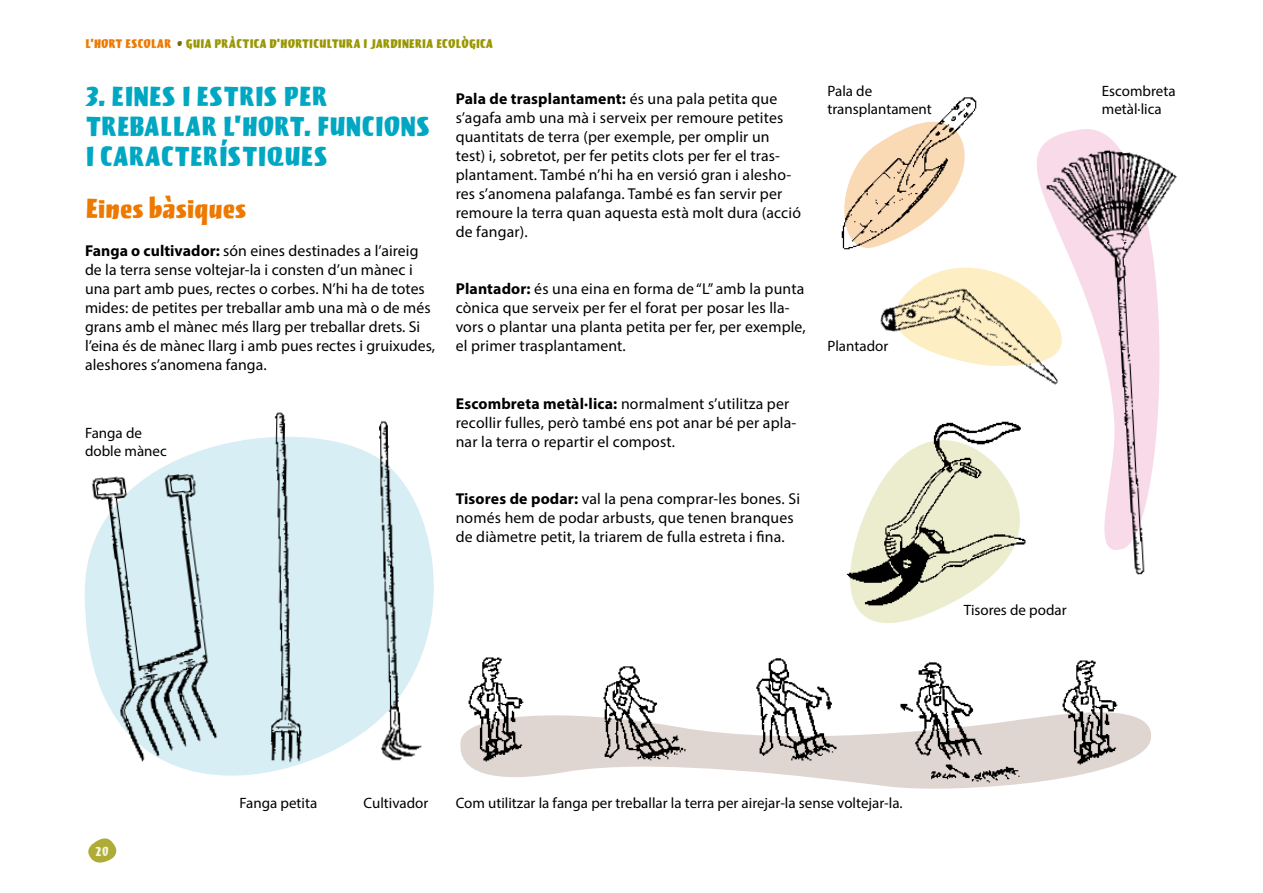
<style>
.page{position:relative;width:1263px;height:893px;background:#fff}
.page>*{position:absolute;margin:0;border:0;box-sizing:border-box;transform-origin:0 0}
.t1{font:28.5px/30px "Lola";letter-spacing:.005em;color:#00a7c2}
.t2{font:28.5px "Lola";letter-spacing:.005em;color:#ee7900}
.t3{font:15.75px/19px "Myriad Pro";letter-spacing:.01em;color:#000}
.t4{font:15px/18px "Myriad Pro";color:#000}
.t5{font:13.5px "Lola";color:#f3f6d9}
.t6{font:12.9px "Lola";letter-spacing:.005em;color:#999700}
.s1{color:#ee7900}
.s2{color:#766909}
.s3{font-weight:700}
</style>
<div class="page">
<svg style="left:88px;top:845px;width:29px;height:18px"></svg>
<svg style="left:461px;top:714px;width:690px;height:75px;fill:#e0d6d1"></svg>
<svg style="left:1036px;top:129px;width:47px;height:51px"></svg>
<svg style="left:84px;top:438px;width:377px;height:407px"></svg>
<svg style="left:859px;top:610px;width:77px;height:13px"></svg>
<img style="left:86px;top:462px;width:150px;height:305px">
<img style="left:367px;top:420px;width:61px;height:345px">
<img style="left:258px;top:412px;width:55px;height:354px">
<img style="left:464px;top:657px;width:64px;height:108px">
<img style="left:599px;top:666px;width:90px;height:99px">
<img style="left:754px;top:658px;width:86px;height:107px">
<img style="left:897px;top:662px;width:127px;height:125px">
<img style="left:1058px;top:660px;width:65px;height:107px">
<img style="left:841px;top:97px;width:136px;height:153px">
<img style="left:869px;top:242px;width:170px;height:133px">
<img style="left:846px;top:421px;width:180px;height:189px">
<img style="left:1039px;top:140px;width:138px;height:435px">
<p class="t6" style="left:85px;top:36px;width:409px"><span class="s1">L’HORT ESCOLAR</span> <span class="s2">•</span> GUIA PRÀCTICA D’HORTICULTURA I JARDINERIA ECOLÒGICA</p>
<h1 class="t1" style="left:85px;top:82px;width:346px">3. EINES I ESTRIS PER<br>TREBALLAR L’HORT. FUNCIONS<br>I CARACTERÍSTIQUES</h1>
<h1 class="t2" style="left:85px;top:191px;width:163px">Eines bàsiques</h1>
<p class="t3" style="left:85px;top:241px;width:352px"><span class="s3">Fanga o cultivador:</span> són eines destinades a l’aireig de la terra sense voltejar-la i consten d’un mànec i una part amb pues, rectes o corbes. N’hi ha de totes mides: de petites per treballar amb una mà o de més grans amb el mànec més llarg per treballar drets. Si l’eina és de mànec llarg i amb pues rectes i gruixudes, aleshores s’anomena fanga.</p>
<p class="t4" style="left:85px;top:424px;width:83px">Fanga de doble mànec</p>
<p class="t3" style="left:456px;top:89px;width:347px"><span class="s3">Pala de trasplantament:</span> és una pala petita que s’agafa amb una mà i serveix per remoure petites quantitats de terra (per exemple, per omplir un test) i, sobretot, per fer petits clots per fer el tras&shy;plantament. També n’hi ha en versió gran i alesho&shy;res s’anomena palafanga. També es fan servir per remoure la terra quan aquesta està molt dura (acció de fangar).</p>
<p class="t3" style="left:456px;top:279px;width:352px"><span class="s3">Plantador:</span> és una eina en forma de “L” amb la punta cònica que serveix per fer el forat per posar les lla&shy;vors o plantar una planta petita per fer, per exemple, el primer trasplantament.</p>
<p class="t3" style="left:456px;top:393px;width:342px"><span class="s3">Escombreta metàl·lica:</span> normalment s’utilitza per recollir fulles, però també ens pot anar bé per apla&shy;nar la terra o repartir el compost.</p>
<p class="t3" style="left:456px;top:489px;width:346px"><span class="s3">Tisores de podar:</span> val la pena comprar-les bones. Si només hem de podar arbusts, que tenen branques de diàmetre petit, la triarem de fulla estreta i fina.</p>
<p class="t4" style="left:827px;top:82px;width:106px">Pala de transplantament</p>
<p class="t4" style="left:1102px;top:82px;width:75px">Escombreta metàl·lica</p>
<p class="t4" style="left:827px;top:337px;width:62px">Plantador</p>
<p class="t4" style="left:964px;top:601px;width:104px">Tisores de podar</p>
<p class="t5" style="left:95px;top:843px;width:16px">20</p>
<p class="t4" style="left:240px;top:794px;width:79px">Fanga petita</p>
<p class="t4" style="left:364px;top:794px;width:66px">Cultivador</p>
<p class="t4" style="left:456px;top:794px;width:448px">Com utilitzar la fanga per treballar la terra per airejar-la sense voltejar-la.</p>
</div>
